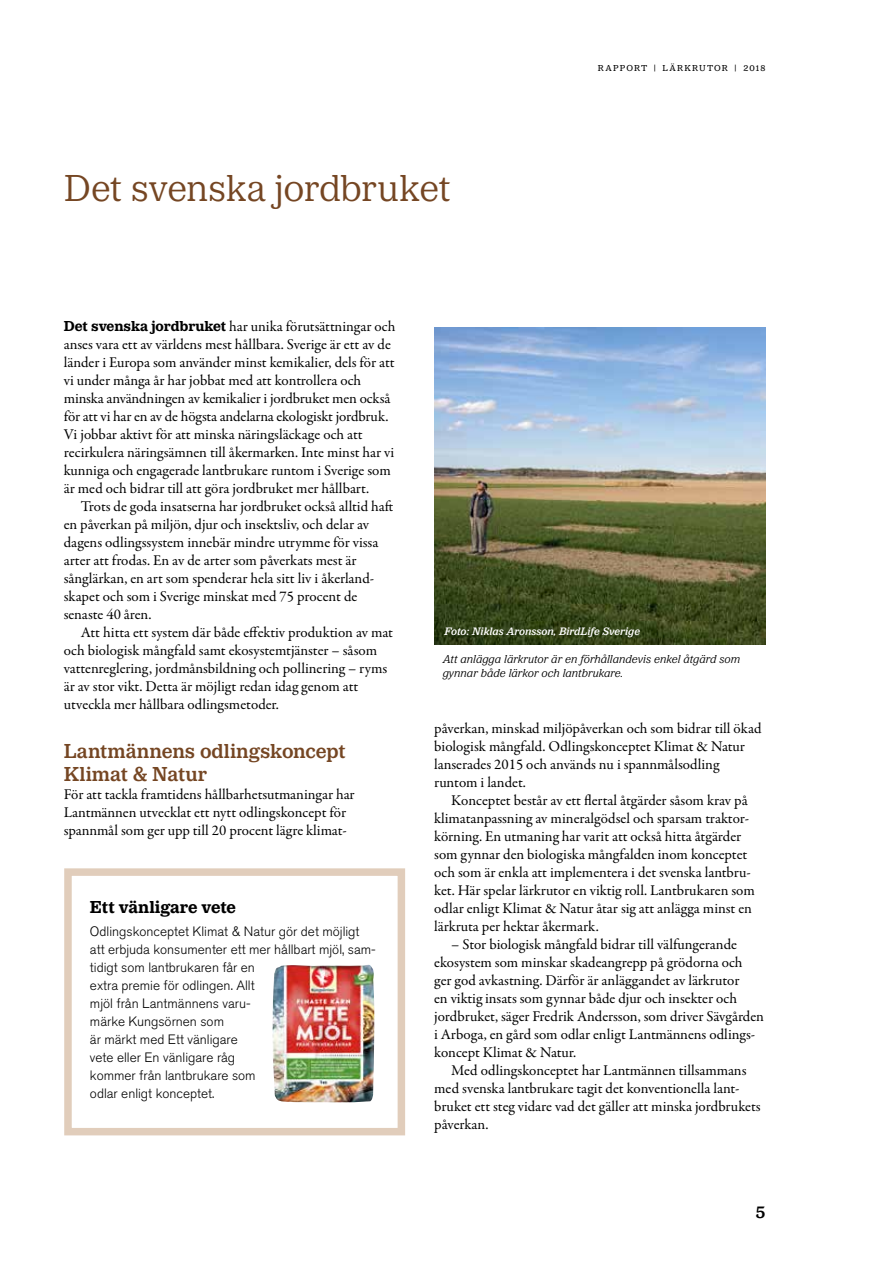
<style>
.page{position:relative;width:893px;height:1263px;background:#fff}
.page>*{position:absolute;margin:0;border:0;box-sizing:border-box;transform-origin:0 0}
.t1{font:300 39px "Lantmannen Serif";letter-spacing:-.015em;color:#754623}
.t2{font:500 21px/22.5px "Lantmannen Serif";color:#754623}
.t3{font:700 18px "Lantmannen Serif";color:#000}
.t4{font:500 18px "Lantmannen Serif";color:#000}
.t5{font:15px/18px "Garamond Premr Pro";color:#000}
.t6{font:300 13.5px/18px "Akzidenz Grotesk BQ";color:#000}
.t7{font:italic 300 12px/14.4px "Lantmannen Serif";color:#000}
.t8{font:italic 500 11.25px "Lantmannen Serif";color:#fff}
.t9{font:9px "Lantmannen Serif";letter-spacing:.13em;color:#000}
.s1{font-family:"Lantmannen Serif";font-weight:700}
</style>
<div class="page">
<img style="left:434px;top:327px;width:332px;height:317px">
<div style="left:64px;top:868px;width:341px;height:267px;border:8px solid #e1cdbb"></div>
<img style="left:272px;top:965px;width:102px;height:137px">
<h1 class="t1" style="left:64px;top:167px;width:388px">Det svenska jordbruket</h1>
<p class="t9" style="left:598px;top:63px;width:169px">RAPPORT | LÄRKRUTOR | 2018</p>
<p class="t5" style="left:64px;top:318px;width:333px"><span class="s1">Det svenska jordbruket</span> har unika förutsättningar och anses vara ett av världens mest hållbara. Sverige är ett av de länder i Europa som använder minst kemikalier, dels för att vi under många år har jobbat med att kontrollera och minska användningen av kemikalier i jordbruket men också för att vi har en av de högsta andelarna ekologiskt jordbruk.<br>Vi jobbar aktivt för att minska näringsläckage och att recirkulera näringsämnen till åkermarken. Inte minst har vi kunniga och engagerade lantbrukare runtom i Sverige som är med och bidrar till att göra jordbruket mer hållbart.</p>
<p class="t5" style="left:64px;top:498px;width:331px;text-indent:17px">Trots de goda insatserna har jordbruket också alltid haft en påverkan på miljön, djur och insektsliv, och delar av dagens odlingssystem innebär mindre utrymme för vissa arter att frodas. En av de arter som påverkats mest är sånglärkan, en art som spenderar hela sitt liv i åkerland&shy;skapet och som i Sverige minskat med 75 procent de senaste 40 åren.</p>
<p class="t5" style="left:64px;top:624px;width:331px;text-indent:17px">Att hitta ett system där både effektiv produktion av mat och biologisk mångfald samt ekosystemtjänster – såsom vattenreglering, jordmånsbildning och pollinering – ryms är av stor vikt. Detta är möjligt redan idag genom att utveckla mer hållbara odlingsmetoder.</p>
<h2 class="t2" style="left:64px;top:740px;width:283px">Lantmännens odlingskoncept<br>Klimat &amp; Natur</h2>
<p class="t5" style="left:64px;top:786px;width:292px">För att tackla framtidens hållbarhetsutmaningar har<br>Lantmännen utvecklat ett nytt odlingskoncept för spannmål som ger upp till 20 procent lägre klimat-</p>
<p class="t3" style="left:90px;top:897px;width:147px">Ett vänligare vete</p>
<p class="t6" style="left:90px;top:922px;width:287px">Odlingskonceptet Klimat &amp; Natur gör det möjligt att erbjuda konsumenter ett mer hållbart mjöl, sam&shy;tidigt som lantbrukaren får en<br>extra premie för odlingen. Allt<br>mjöl från Lantmännens varu-<br>märke Kungsörnen som<br>är märkt med Ett vänligare<br>vete eller En vänligare råg<br>kommer från lantbrukare som<br>odlar enligt konceptet.</p>
<p class="t8" style="left:444px;top:624px;width:197px">Foto: Niklas Aronsson, BirdLife Sverige</p>
<p class="t7" style="left:443px;top:651px;width:299px">Att anlägga lärkrutor är en förhållandevis enkel åtgärd som gynnar både lärkor och lantbrukare.</p>
<p class="t5" style="left:434px;top:719px;width:329px">påverkan, minskad miljöpåverkan och som bidrar till ökad biologisk mångfald. Odlingskonceptet Klimat &amp; Natur lanserades 2015 och används nu i spannmålsodling runtom i landet.</p>
<p class="t5" style="left:434px;top:791px;width:322px;text-indent:17px">Konceptet består av ett flertal åtgärder såsom krav på klimatanpassning av mineralgödsel och sparsam traktor&shy;körning. En utmaning har varit att också hitta åtgärder som gynnar den biologiska mångfalden inom konceptet och som är enkla att implementera i det svenska lantbru&shy;ket. Här spelar lärkrutor en viktig roll. Lantbrukaren som odlar enligt Klimat &amp; Natur åtar sig att anlägga minst en lärkruta per hektar åkermark.</p>
<p class="t5" style="left:434px;top:935px;width:331px;text-indent:17px">– Stor biologisk mångfald bidrar till välfungerande ekosystem som minskar skadeangrepp på grödorna och<br>ger god avkastning. Därför är anläggandet av lärkrutor<br>en viktig insats som gynnar både djur och insekter och jordbruket, säger Fredrik Andersson, som driver Sävgården i Arboga, en gård som odlar enligt Lantmännens odlings&shy;koncept Klimat &amp; Natur.</p>
<p class="t5" style="left:434px;top:1061px;width:328px;text-indent:17px">Med odlingskonceptet har Lantmännen tillsammans med svenska lantbrukare tagit det konventionella lant&shy;bruket ett steg vidare vad det gäller att minska jordbrukets påverkan.</p>
<p class="t4" style="left:756px;top:1202px;width:11px">5</p>
</div>
